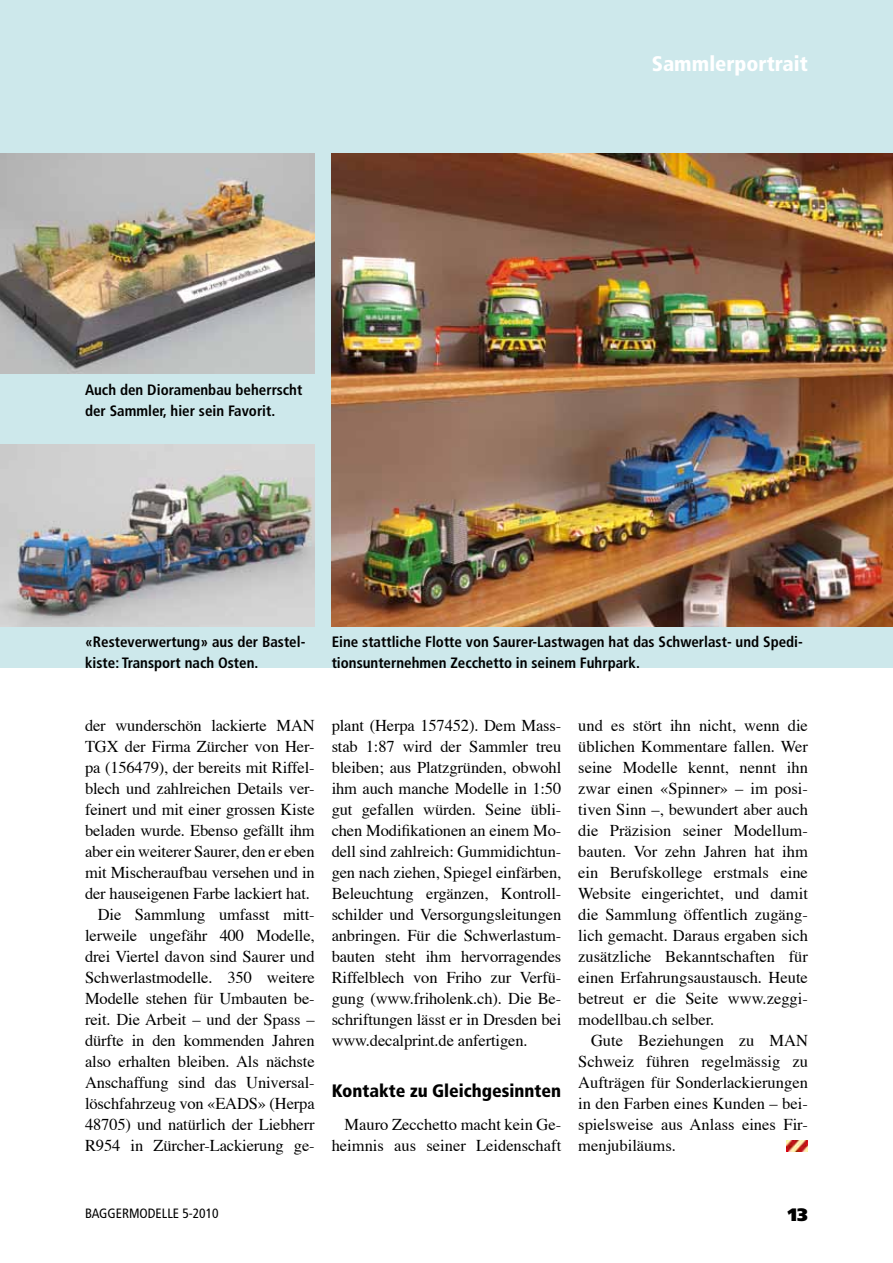
<style>
.page{position:relative;width:893px;height:1263px;background:#fff}
.page>*{position:absolute;margin:0;border:0;box-sizing:border-box;transform-origin:0 0}
.t1{font:900 condensed 21px "Frutiger";color:#fff}
.t2{font:900 condensed 18px "Frutiger";color:#000}
.t3{font:900 18px "Frutiger";color:#000}
.t4{font:16.5px/21px "Times";letter-spacing:-.01em;color:#000;text-align:justify}
.t5{font:700 condensed 15px/21px "Frutiger";color:#000}
.t6{font:condensed 13.5px "Frutiger";color:#000}
</style>
<div class="page">
<div style="left:0;top:0;width:893px;height:668px;background:#cde8eb"></div>
<img style="left:787px;top:1140px;width:21px;height:11px">
<img style="left:0;top:445px;width:315px;height:182px">
<img style="left:0;top:153px;width:315px;height:221px">
<img style="left:332px;top:153px;width:561px;height:474px">
<p class="t1" style="left:652px;top:51px;width:158px">Sammlerportrait</p>
<p class="t5" style="left:85px;top:379px;width:219px">Auch den Dioramenbau beherrscht der Sammler, hier sein Favorit.</p>
<p class="t5" style="left:85px;top:631px;width:222px">«Resteverwertung» aus der Bastel&shy;kiste: Transport nach Osten.</p>
<p class="t5" style="left:332px;top:631px;width:473px">Eine stattliche Flotte von Saurer-Lastwagen hat das Schwerlast- und Spedi&shy;tionsunternehmen Zecchetto in seinem Fuhrpark.</p>
<p class="t4" style="left:85px;top:716px;width:231px;text-align:right">der wunderschön lackierte MAN TGX der Firma Zürcher von Her&shy;pa (156479), der bereits mit Riffel&shy;blech und zahlreichen Details ver&shy;feinert und mit einer grossen Kiste beladen wurde. Ebenso gefällt ihm aber ein weiterer Saurer, den er eben mit Mischeraufbau versehen und in der hauseigenen Farbe lackiert hat.<br>Die Sammlung umfasst mitt&shy;lerweile ungefähr 400 Modelle, drei Viertel davon sind Saurer und Schwerlastmodelle. 350 weitere Modelle stehen für Umbauten be&shy;reit. Die Arbeit – und der Spass – dürfte in den kommenden Jahren also erhalten bleiben. Als nächste Anschaffung sind das Universal&shy;löschfahrzeug von «EADS» (Herpa 48705) und natürlich der Liebherr R954 in Zürcher-Lackierung ge-</p>
<p class="t4" style="left:332px;top:716px;width:231px">plant (Herpa 157452). Dem Mass&shy;stab 1:87 wird der Sammler treu bleiben; aus Platzgründen, obwohl ihm auch manche Modelle in 1:50 gut gefallen würden. Seine übli&shy;chen Modifikationen an einem Mo&shy;dell sind zahlreich: Gummidichtun&shy;gen nach ziehen, Spiegel einfärben, Beleuchtung ergänzen, Kontroll&shy;schilder und Versorgungsleitungen anbringen. Für die Schwerlastum&shy;bauten steht ihm hervorragendes Riffelblech von Friho zur Verfü&shy;gung (www.friholenk.ch). Die Be&shy;schriftungen lässt er in Dresden bei www.decalprint.de anfertigen.</p>
<p class="t2" style="left:332px;top:1080px;width:231px">Kontakte zu Gleichgesinnten</p>
<p class="t4" style="left:332px;top:1115px;width:231px;text-align:right">Mauro Zecchetto macht kein Ge&shy;heimnis aus seiner Leidenschaft</p>
<p class="t4" style="left:578px;top:716px;width:231px">und es stört ihn nicht, wenn die üblichen Kommentare fallen. Wer seine Modelle kennt, nennt ihn zwar einen «Spinner» – im posi&shy;tiven Sinn –, bewundert aber auch die Präzision seiner Modellum&shy;bauten. Vor zehn Jahren hat ihm ein Berufskollege erstmals eine Website eingerichtet, und damit die Sammlung öffentlich zugäng&shy;lich gemacht. Daraus ergaben sich zusätzliche Bekanntschaften für einen Erfahrungsaustausch. Heute betreut er die Seite www.zeggi&shy;modellbau.ch selber.</p>
<p class="t4" style="left:578px;top:1031px;width:231px;text-indent:13px">Gute Beziehungen zu MAN Schweiz führen regelmässig zu Aufträgen für Sonderlackierungen in den Farben eines Kunden – bei&shy;spielsweise aus Anlass eines Fir&shy;menjubiläums.</p>
<p class="t6" style="left:85px;top:1205px;width:135px">BAGGERMODELLE 5-2010</p>
<p class="t3" style="left:788px;top:1204px;width:22px">13</p>
</div>
